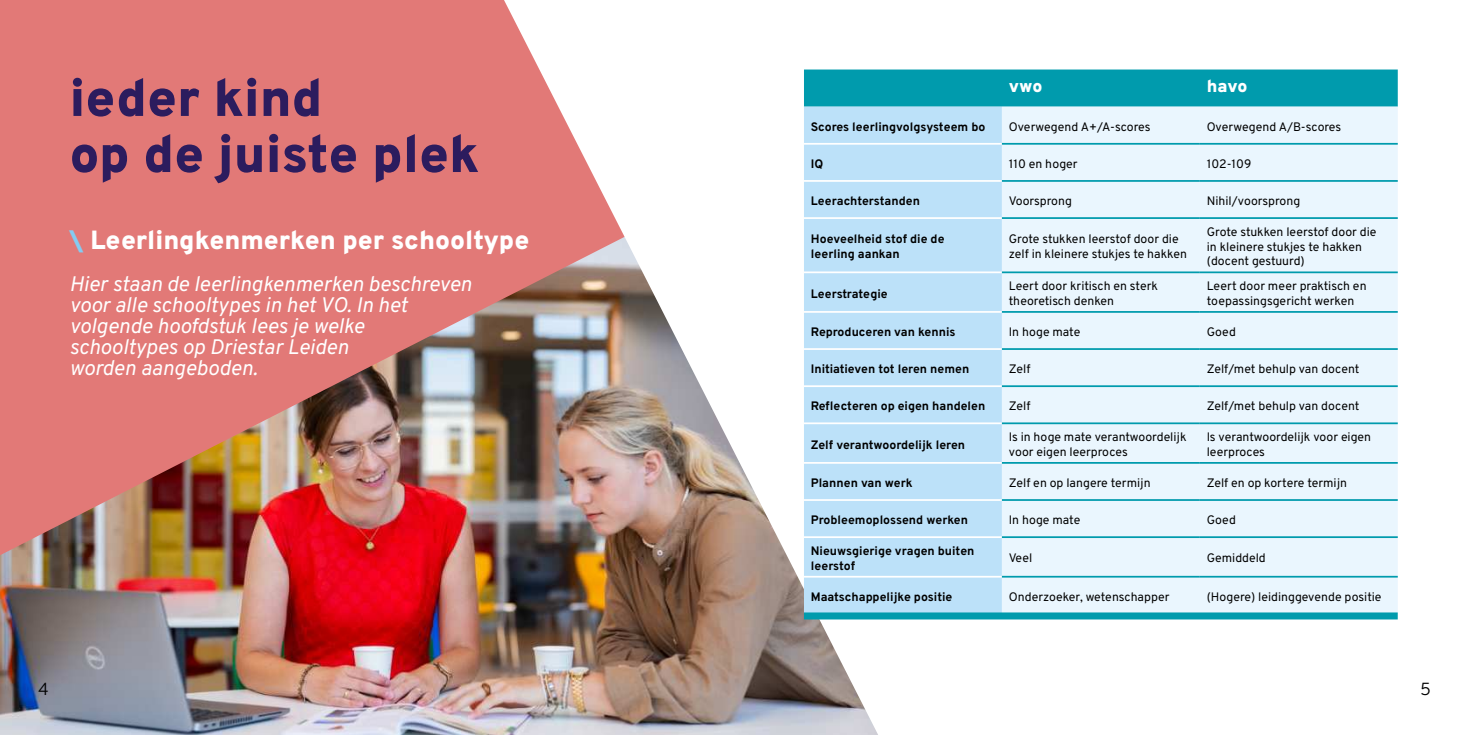
<style>
.page{position:relative;width:1469px;height:735px;background:#fff}
.page>*{position:absolute;margin:0;border:0;box-sizing:border-box;transform-origin:0 0}
.t1{font:900 52.5px/56px "Overpass";color:#2c1c5e}
.t2{font:900 26.25px "Overpass";color:#fff}
.t3{font:italic 21px/21px "Overpass";color:#fff}
.t4{font:900 17.5px "Overpass";color:#fff}
.t5{font:300 17.5px "Overpass";color:#000}
.t6{font:12.25px/14.7px "Overpass";color:#000}
.t7{font:700 12.25px/14.7px "Overpass";color:#000}
.s1{color:#84ccf2}
</style>
<div class="page">
<img style="left:0;top:555px;width:504px;height:179px">
<img style="left:0;top:0;width:504px;height:555px">
<img style="left:504px;top:0;width:894px;height:734px">
<div style="left:804px;top:69px;width:593px;height:38px;background:#009bad"></div>
<div style="left:804px;top:107px;width:197px;height:505px;background:#bce1f9"></div>
<div style="left:1001px;top:107px;width:396px;height:505px;background:#eaf6fe"></div>
<hr style="left:804px;top:143px;width:197px;height:2px;background:#fff">
<hr style="left:804px;top:180px;width:197px;height:2px;background:#fff">
<hr style="left:804px;top:217px;width:197px;height:2px;background:#fff">
<hr style="left:804px;top:271px;width:197px;height:2px;background:#fff">
<hr style="left:804px;top:311px;width:197px;height:1px;background:#fff">
<hr style="left:804px;top:348px;width:197px;height:2px;background:#fff">
<hr style="left:804px;top:385px;width:197px;height:2px;background:#fff">
<hr style="left:804px;top:422px;width:197px;height:2px;background:#fff">
<hr style="left:804px;top:461px;width:197px;height:2px;background:#fff">
<hr style="left:804px;top:499px;width:197px;height:1px;background:#fff">
<hr style="left:804px;top:536px;width:197px;height:1px;background:#fff">
<hr style="left:804px;top:575px;width:197px;height:2px;background:#fff">
<hr style="left:1001px;top:143px;width:198px;height:2px;background:#009bad">
<hr style="left:1199px;top:143px;width:198px;height:2px;background:#009bad">
<hr style="left:1001px;top:180px;width:198px;height:2px;background:#009bad">
<hr style="left:1199px;top:180px;width:198px;height:2px;background:#009bad">
<hr style="left:1001px;top:217px;width:198px;height:2px;background:#009bad">
<hr style="left:1199px;top:217px;width:198px;height:2px;background:#009bad">
<hr style="left:1001px;top:271px;width:198px;height:2px;background:#009bad">
<hr style="left:1199px;top:271px;width:198px;height:2px;background:#009bad">
<hr style="left:1001px;top:311px;width:198px;height:1px;background:#009bad">
<hr style="left:1199px;top:311px;width:198px;height:1px;background:#009bad">
<hr style="left:1001px;top:348px;width:198px;height:2px;background:#009bad">
<hr style="left:1199px;top:348px;width:198px;height:2px;background:#009bad">
<hr style="left:1001px;top:385px;width:198px;height:2px;background:#009bad">
<hr style="left:1199px;top:385px;width:198px;height:2px;background:#009bad">
<hr style="left:1001px;top:422px;width:198px;height:2px;background:#009bad">
<hr style="left:1199px;top:422px;width:198px;height:2px;background:#009bad">
<hr style="left:1001px;top:461px;width:198px;height:2px;background:#009bad">
<hr style="left:1199px;top:461px;width:198px;height:2px;background:#009bad">
<hr style="left:1001px;top:499px;width:198px;height:1px;background:#009bad">
<hr style="left:1199px;top:499px;width:198px;height:1px;background:#009bad">
<hr style="left:1001px;top:536px;width:198px;height:1px;background:#009bad">
<hr style="left:1199px;top:536px;width:198px;height:1px;background:#009bad">
<hr style="left:1001px;top:575px;width:198px;height:2px;background:#009bad">
<hr style="left:1199px;top:575px;width:198px;height:2px;background:#009bad">
<div style="left:804px;top:612px;width:593px;height:7px;background:#009bad"></div>
<h1 class="t1" style="left:69px;top:74px;width:411px">ieder kind<br>op de juiste plek</h1>
<h3 class="t4" style="left:1008px;top:79px;width:35px">vwo</h3>
<h3 class="t4" style="left:1206px;top:79px;width:42px">havo</h3>
<p class="t7" style="left:811px;top:120px;width:176px">Scores leerlingvolgsysteem bo</p>
<p class="t6" style="left:1008px;top:120px;width:143px">Overwegend A+/A-scores</p>
<p class="t6" style="left:1206px;top:120px;width:136px">Overwegend A/B-scores</p>
<p class="t7" style="left:811px;top:157px;width:14px">IQ</p>
<p class="t6" style="left:1008px;top:157px;width:70px">110 en hoger</p>
<p class="t6" style="left:1206px;top:157px;width:46px">102-109</p>
<p class="t7" style="left:811px;top:194px;width:110px">Leerachterstanden</p>
<p class="t6" style="left:1008px;top:194px;width:65px">Voorsprong</p>
<p class="t6" style="left:1206px;top:194px;width:95px">Nihil/voorsprong</p>
<p class="t7" style="left:811px;top:233px;width:135px">Hoeveelheid stof die de leerling aankan</p>
<p class="t6" style="left:1008px;top:232px;width:180px">Grote stukken leerstof door die zelf in kleinere stukjes te hakken</p>
<p class="t6" style="left:1206px;top:225px;width:171px">Grote stukken leerstof door die in kleinere stukjes te hakken (docent gestuurd)</p>
<p class="t7" style="left:811px;top:287px;width:78px">Leerstrategie</p>
<p class="t6" style="left:1008px;top:279px;width:151px">Leert door kritisch en sterk theoretisch denken</p>
<p class="t6" style="left:1206px;top:279px;width:161px">Leert door meer praktisch en toepassingsgericht werken</p>
<p class="t7" style="left:811px;top:325px;width:146px">Reproduceren van kennis</p>
<p class="t6" style="left:1008px;top:325px;width:73px">In hoge mate</p>
<p class="t6" style="left:1206px;top:325px;width:31px">Goed</p>
<p class="t7" style="left:811px;top:362px;width:160px">Initiatieven tot leren nemen</p>
<p class="t6" style="left:1008px;top:362px;width:23px">Zelf</p>
<p class="t6" style="left:1206px;top:362px;width:154px">Zelf/met behulp van docent</p>
<p class="t7" style="left:811px;top:398px;width:176px">Re昀氀ecteren op eigen handelen</p>
<p class="t6" style="left:1008px;top:399px;width:23px">Zelf</p>
<p class="t6" style="left:1206px;top:399px;width:154px">Zelf/met behulp van docent</p>
<p class="t7" style="left:811px;top:438px;width:156px">Zelf verantwoordelijk leren</p>
<p class="t6" style="left:1008px;top:430px;width:179px">Is in hoge mate verantwoordelijk voor eigen leerproces</p>
<p class="t6" style="left:1206px;top:430px;width:166px">Is verantwoordelijk voor eigen leerproces</p>
<p class="t7" style="left:811px;top:476px;width:103px">Plannen van werk</p>
<p class="t6" style="left:1008px;top:476px;width:143px">Zelf en op langere termijn</p>
<p class="t6" style="left:1206px;top:476px;width:142px">Zelf en op kortere termijn</p>
<p class="t7" style="left:811px;top:513px;width:159px">Probleemoplossend werken</p>
<p class="t6" style="left:1008px;top:513px;width:73px">In hoge mate</p>
<p class="t6" style="left:1206px;top:513px;width:31px">Goed</p>
<p class="t7" style="left:810px;top:544px;width:165px">Nieuwsgierige vragen buiten leerstof</p>
<p class="t6" style="left:1008px;top:551px;width:25px">Veel</p>
<p class="t6" style="left:1206px;top:551px;width:61px">Gemiddeld</p>
<p class="t7" style="left:810px;top:590px;width:143px">Maatschappelijke positie</p>
<p class="t6" style="left:1008px;top:589px;width:162px">Onderzoeker, wetenschapper</p>
<p class="t6" style="left:1206px;top:589px;width:176px">(Hogere) leidinggevende positie</p>
<h2 class="t2" style="left:69px;top:229px;width:461px"><span class="s1">\</span> Leerlingkenmerken per schooltype</h2>
<h3 class="t3" style="left:69px;top:275px;width:404px">Hier staan de leerlingkenmerken beschreven voor alle schooltypes in het VO. In het volgende hoofdstuk lees je welke schooltypes op Driestar Leiden<br>worden aangeboden.</h3>
<h3 class="t5" style="left:38px;top:678px;width:12px">4</h3>
<h3 class="t5" style="left:1419px;top:678px;width:12px">5</h3>
</div>
